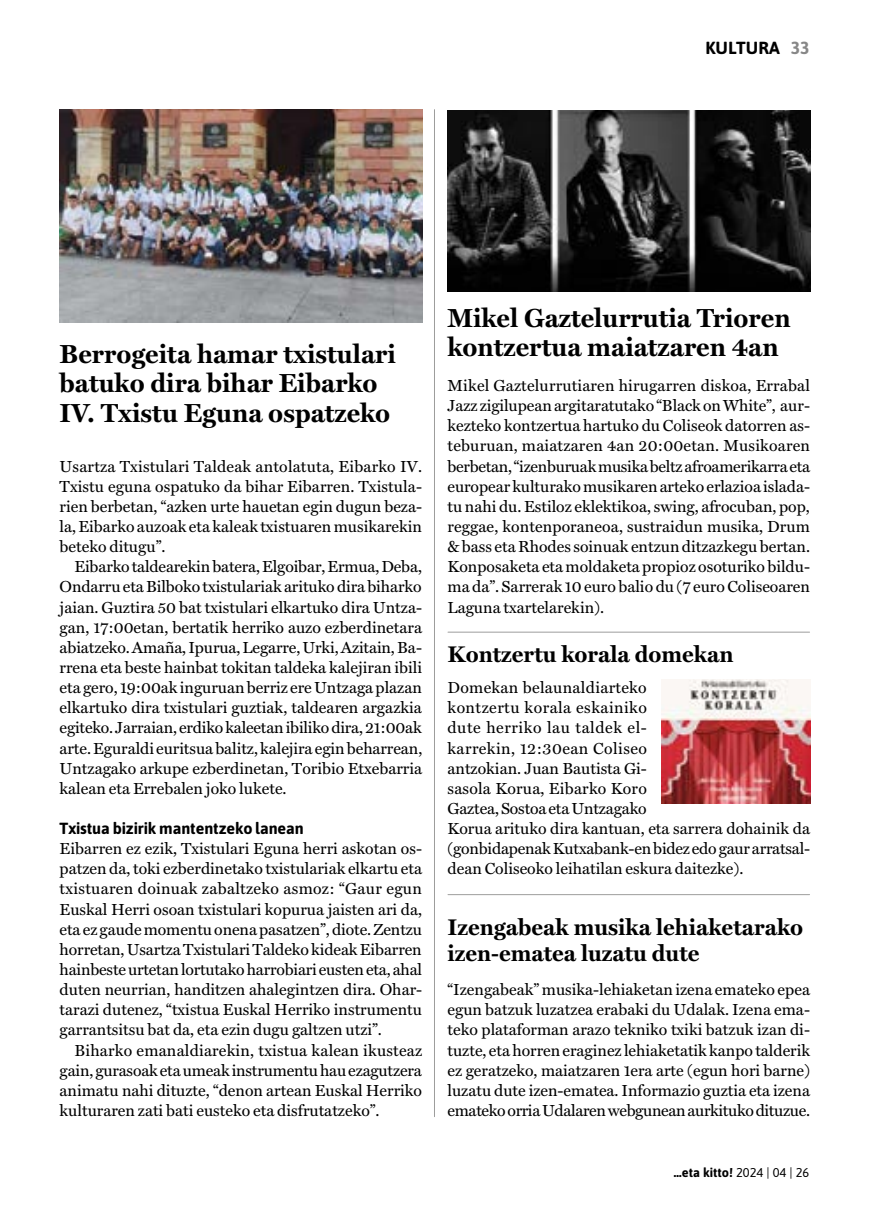
<style>
.page{position:relative;width:869px;height:1216px;background:#fff}
.page>*{position:absolute;margin:0;border:0;box-sizing:border-box;transform-origin:0 0}
.t1{font:700 26.25px/29.8px "Miller Text";color:#000}
.t2{font:700 22.75px/26.2px "Miller Text";color:#000}
.t3{font:700 17.5px "Asap";letter-spacing:.01em;color:#000}
.t4{font:16.1px/20.1px "Miller Text Roman";color:#000;text-align:justify}
.t5{font:700 16.1px "Asap";letter-spacing:-.005em;color:#000}
.t6{font:700 12.78px "Asap";color:#000}
.s1{color:#878787}
.s2{font-weight:400}
</style>
<div class="page">
<hr style="left:434px;top:110px;width:1px;height:1006px;background:#9d9d9c">
<hr style="left:448px;top:631px;width:361px;height:1px;background:#9d9d9c">
<hr style="left:448px;top:894px;width:361px;height:1px;background:#9d9d9c">
<img style="left:447px;top:110px;width:362px;height:181px">
<img style="left:661px;top:679px;width:148px;height:124px">
<img style="left:60px;top:109px;width:362px;height:213px">
<p class="t3" style="left:705px;top:36px;width:105px">KULTURA <span class="s1">33</span></p>
<h1 class="t1" style="left:60px;top:338px;width:337px">Berrogeita hamar txistulari batuko dira bihar Eibarko<br>IV. Txistu Eguna ospatzeko</h1>
<p class="t4" style="left:60px;top:456px;width:364px">Usartza Txistulari Taldeak antolatuta, Eibarko IV.<br>Txistu eguna ospatuko da bihar Eibarren. Txistula&shy;rien berbetan, “azken urte hauetan egin dugun beza&shy;la, Eibarko auzoak eta kaleak txistuaren musikarekin beteko ditugu”.</p>
<p class="t4" style="left:60px;top:556px;width:364px;text-indent:15px">Eibarko taldearekin batera, Elgoibar, Ermua, Deba, Ondarru eta Bilboko txistulariak arituko dira biharko jaian. Guztira 50 bat txistulari elkartuko dira Untza&shy;gan, 17:00etan, bertatik herriko auzo ezberdinetara abiatzeko. Amaña, Ipurua, Legarre, Urki, Azitain, Ba&shy;rrena eta beste hainbat tokitan taldeka kalejiran ibili eta gero, 19:00ak inguruan berriz ere Untzaga plazan elkartuko dira txistulari guztiak, taldearen argazkia egiteko. Jarraian, erdiko kaleetan ibiliko dira, 21:00ak arte. Eguraldi euritsua balitz, kalejira egin beharrean, Untzagako arkupe ezberdinetan, Toribio Etxebarria kalean eta Errebalen joko lukete.</p>
<p class="t5" style="left:60px;top:817px;width:246px">Txistua bizirik mantentzeko lanean</p>
<p class="t4" style="left:60px;top:838px;width:364px">Eibarren ez ezik, Txistulari Eguna herri askotan os&shy;patzen da, toki ezberdinetako txistulariak elkartu eta txistuaren doinuak zabaltzeko asmoz: “Gaur egun Euskal Herri osoan txistulari kopurua jaisten ari da, eta ez gaude momentu onena pasatzen”, diote. Zentzu horretan, Usartza Txistulari Taldeko kideak Eibarren hainbeste urtetan lortutako harrobiari eusten eta, ahal duten neurrian, handitzen ahalegintzen dira. Ohar&shy;tarazi dutenez, “txistua Euskal Herriko instrumentu garrantsitsu bat da, eta ezin dugu galtzen utzi”.</p>
<p class="t4" style="left:60px;top:1039px;width:364px;text-indent:15px">Biharko emanaldiarekin, txistua kalean ikusteaz gain, gurasoak eta umeak instrumentu hau ezagutzera animatu nahi dituzte, “denon artean Euskal Herriko kulturaren zati bati eusteko eta disfrutatzeko”.</p>
<h1 class="t1" style="left:447px;top:303px;width:344px">Mikel Gaztelurrutia Trioren kontzertua maiatzaren 4an</h1>
<p class="t4" style="left:447px;top:375px;width:364px">Mikel Gaztelurrutiaren hirugarren diskoa, Errabal Jazz zigilupean argitaratutako “Black on White”, aur&shy;kezteko kontzertua hartuko du Coliseok datorren as&shy;teburuan, maiatzaren 4an 20:00etan. Musikoaren berbetan, “izenburuak musika beltz afroamerikarra eta europear kulturako musikaren arteko erlazioa islada&shy;tu nahi du. Estiloz eklektikoa, swing, afrocuban, pop, reggae, kontenporaneoa, sustraidun musika, Drum &amp; bass eta Rhodes soinuak entzun ditzazkegu bertan.<br>Konposaketa eta moldaketa propioz osoturiko bildu&shy;ma da”. Sarrerak 10 euro balio du (7 euro Coliseoaren Laguna txartelarekin).</p>
<h2 class="t2" style="left:447px;top:640px;width:287px">Kontzertu korala domekan</h2>
<p class="t4" style="left:447px;top:677px;width:364px;text-align:left">Domekan belaunaldiarteko<br>kontzertu korala eskainiko<br>dute herriko lau taldek el-<br>karrekin, 12:30ean Coliseo<br>antzokian. Juan Bautista Gi-<br>sasola Korua, Eibarko Koro<br>Gaztea, Sostoa eta Untzagako<br>Korua arituko dira kantuan, eta sarrera dohainik da (gonbidapenak Kutxabank-en bidez edo gaur arratsal&shy;dean Coliseoko leihatilan eskura daitezke).</p>
<h2 class="t2" style="left:447px;top:913px;width:357px">Izengabeak musika lehiaketarako izen-ematea luzatu dute</h2>
<p class="t4" style="left:447px;top:979px;width:364px">“Izengabeak” musika-lehiaketan izena emateko epea egun batzuk luzatzea erabaki du Udalak. Izena ema&shy;teko plataforman arazo tekniko txiki batzuk izan di&shy;tuzte, eta horren eraginez lehiaketatik kanpo talderik ez geratzeko, maiatzaren 1era arte (egun hori barne) luzatu dute izen-ematea. Informazio guztia eta izena emateko orria Udalaren webgunean aurkituko dituzue.</p>
<p class="t6" style="left:673px;top:1162px;width:137px">…eta kitto! <span class="s2">2024 | 04 | 26</span></p>
</div>
